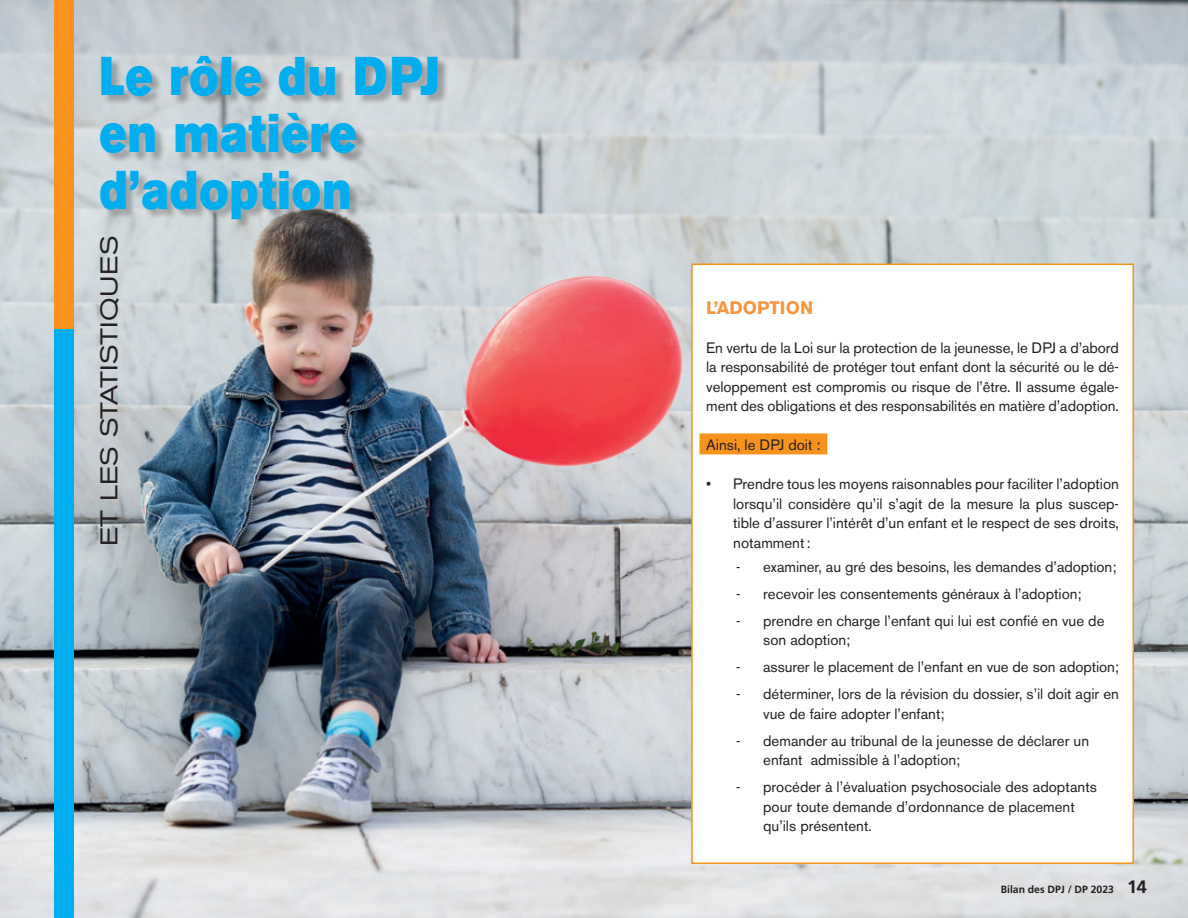
<style>
.page{position:relative;width:1188px;height:918px;background:#fff}
.page>*{position:absolute;margin:0;border:0;box-sizing:border-box;transform-origin:0 0}
.t1{font:54px/57px "Akzidenz Grotesk BE Super";letter-spacing:.025em;color:#00aeef;scale:.84 1}
.t2{font:expanded 24px "Akzidenz Grotesk BE";letter-spacing:.005em;color:#231f20}
.t3{font:700 18px "Akzidenz Grotesk BE";color:#f79641}
.t4{font:15px/19.5px "Akzidenz Grotesk BE";color:#231f20}
.t5{font:700 10.5px "Frutiger";letter-spacing:-.005em;color:#231f20}
.s1{font-size:18px}
</style>
<div class="page">
<img style="left:0;top:0;width:1188px;height:918px">
<div style="left:54px;top:0;width:19px;height:329px;background:#f7931d"></div>
<div style="left:54px;top:329px;width:19px;height:589px;background:#00aeef"></div>
<div style="left:102px;top:57px;width:347px;height:173px;background:#231f20;opacity:.3"></div>
<div style="left:692px;top:264px;width:441px;height:599px;background:#fff"></div>
<div style="left:699px;top:433px;width:128px;height:21px;background:#f7931d"></div>
<div style="left:691px;top:264px;width:443px;height:600px;border:2px solid #f7931d"></div>
<h1 class="t1" style="left:99px;top:48px;width:407px">Le rôle du DPJ en matière d’adoption</h1>
<h2 class="t2" style="left:95px;top:546px;width:312px;rotate:-90deg">ET LES STATISTIQUES</h2>
<p class="t3" style="left:706px;top:297px;width:108px">L’ADOPTION</p>
<p class="t4" style="left:706px;top:338px;width:414px;text-align:justify">En vertu de la Loi sur la protection de la jeunesse, le DPJ a d’abord la responsabilité de protéger tout enfant dont la sécurité ou le dé&shy;veloppement est compromis ou risque de l’être. Il assume égale&shy;ment des obligations et des responsabilités en matière d’adoption.</p>
<p class="t4" style="left:706px;top:435px;width:116px">Ainsi, le DPJ doit :</p>
<p class="t4" style="left:733px;top:474px;width:387px;text-align:justify;text-indent:-27px">• Prendre tous les moyens raisonnables pour faciliter l’adoption lorsqu’il considère qu’il s’agit de la mesure la plus suscep&shy;tible d’assurer l’intérêt d’un enfant et le respect de ses droits, notamment:</p>
<p class="t4" style="left:736px;top:557px;width:382px">- examiner, au gré des besoins, les demandes d’adoption;</p>
<p class="t4" style="left:736px;top:584px;width:347px">- recevoir les consentements généraux à l’adoption;</p>
<p class="t4" style="left:763px;top:611px;width:343px;text-indent:-27px">- prendre en charge l’enfant qui lui est confié en vue de son adoption;</p>
<p class="t4" style="left:736px;top:657px;width:384px">- assurer le placement de l’enfant en vue de son adoption;</p>
<p class="t4" style="left:763px;top:684px;width:357px;text-indent:-27px">- déterminer, lors de la révision du dossier, s’il doit agir en vue de faire adopter l’enfant;</p>
<p class="t4" style="left:763px;top:731px;width:327px;text-indent:-27px">- demander au tribunal de la jeunesse de déclarer un enfant admissible à l’adoption;</p>
<p class="t4" style="left:763px;top:777px;width:335px;text-indent:-27px">- procéder à l’évaluation psychosociale des adoptants pour toute demande d’ordonnance de placement qu’ils présentent.</p>
<p class="t5" style="left:1001px;top:883px;width:148px">Bilan des DPJ / DP 2023 <span class="s1">14</span></p>
</div>
